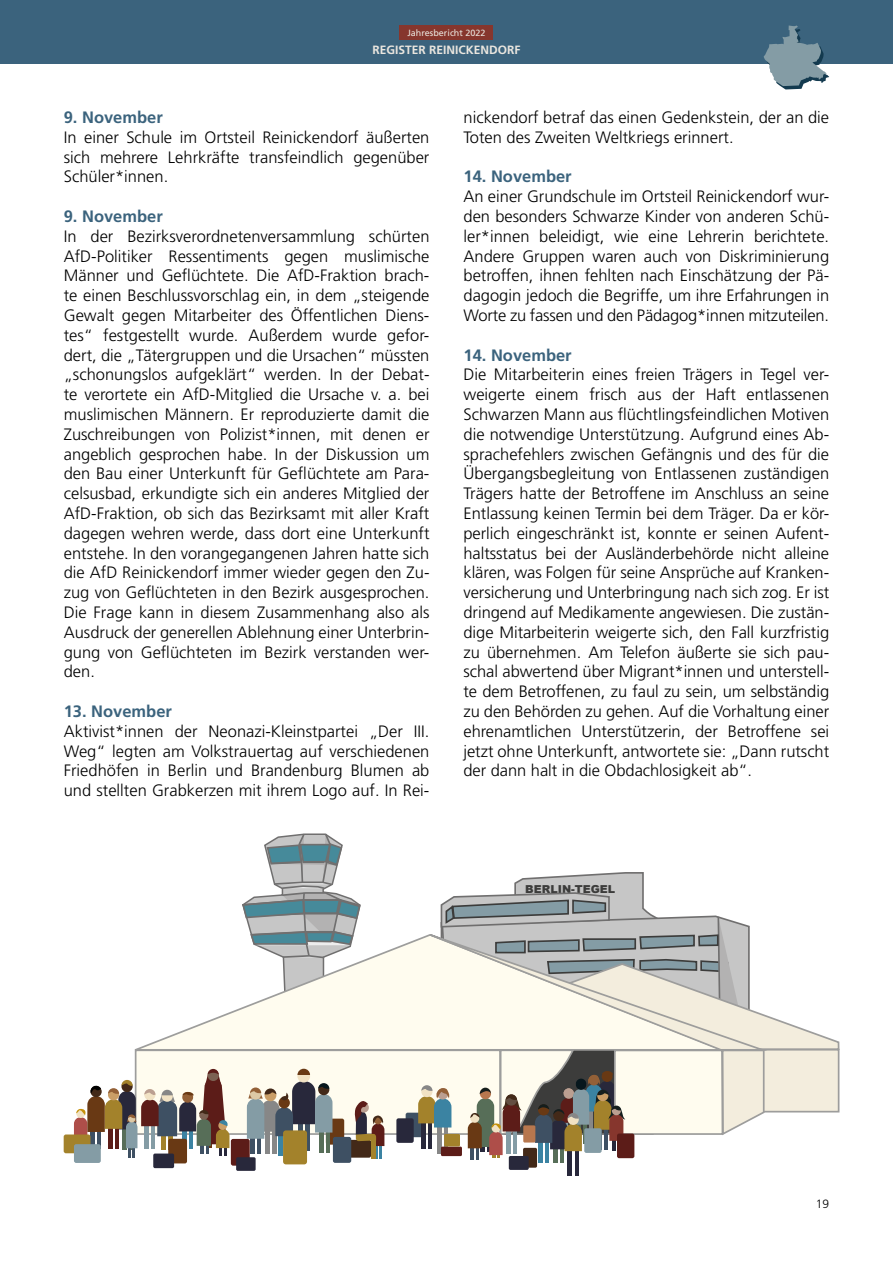
<style>
.page{position:relative;width:893px;height:1263px;background:#fff}
.page>*{position:absolute;margin:0;border:0;box-sizing:border-box;transform-origin:0 0}
.t1{font:300 16.5px/19.8px "Frutiger LT Std";color:#000;text-align:justify}
.t2{font:700 16.5px "Frutiger LT Std";color:#3b637d}
.t3{font:700 12px "Frutiger LT Std";color:#eae6df}
.t4{font:300 12px "Frutiger LT Std";color:#000}
.t5{font:900 10.95px "Arial";color:#3c3c3b}
.t6{font:9px "Frutiger LT Std";color:#eae6df}
</style>
<div class="page">
<div style="left:0;top:0;width:893px;height:64px;background:#3b637d"></div>
<div style="left:400px;top:26px;width:93px;height:14px;background:#86362d"></div>
<svg style="left:764px;top:26px;width:66px;height:63px"></svg>
<svg style="left:242px;top:833px;width:119px;height:100px"></svg>
<div style="left:135px;top:1049px;width:366px;height:86px;background:#fffcef;border:2px solid #9d9d9c"></div>
<div style="left:326px;top:1118px;width:18px;height:26px;background:#693914;border-radius:2px"></div>
<svg style="left:134px;top:933px;width:268px;height:119px"></svg>
<hr style="left:265px;top:1130px;width:4px;height:24px;background:#878787">
<hr style="left:272px;top:1130px;width:4px;height:24px;background:#878787">
<div style="left:305px;top:1122px;width:5px;height:29px;background:#3e5063"></div>
<div style="left:297px;top:1070px;width:13px;height:12px;background:#f1e2c4;border-radius:50%"></div>
<svg style="left:297px;top:1069px;width:13px;height:6px"></svg>
<hr style="left:250px;top:1131px;width:4px;height:23px;background:#3e5063">
<hr style="left:257px;top:1131px;width:4px;height:23px;background:#3e5063">
<hr style="left:374px;top:1142px;width:3px;height:17px;background:#3b83a2">
<hr style="left:379px;top:1142px;width:3px;height:17px;background:#3b83a2">
<div style="left:553px;top:1140px;width:5px;height:22px;background:#576e58"></div>
<hr style="left:560px;top:1140px;width:4px;height:22px;background:#576e58">
<hr style="left:492px;top:1141px;width:3px;height:17px;background:#a3822b">
<hr style="left:497px;top:1141px;width:3px;height:17px;background:#a3822b">
<hr style="left:538px;top:1140px;width:4px;height:22px;background:#3b83a2">
<hr style="left:545px;top:1140px;width:4px;height:22px;background:#3b83a2">
<hr style="left:279px;top:1133px;width:4px;height:23px;background:#3b83a2">
<hr style="left:471px;top:1143px;width:3px;height:16px;background:#3e5063">
<hr style="left:476px;top:1143px;width:3px;height:16px;background:#3e5063">
<hr style="left:319px;top:1130px;width:4px;height:23px;background:#576e58">
<hr style="left:326px;top:1130px;width:4px;height:23px;background:#576e58">
<svg style="left:247px;top:1081px;width:85px;height:58px"></svg>
<div style="left:346px;top:1140px;width:25px;height:18px;background:#432918;border-radius:2px"></div>
<div style="left:523px;top:1148px;width:14px;height:20px;background:#432918;border-radius:2px"></div>
<div style="left:509px;top:1156px;width:20px;height:14px;background:#28283b;border-radius:2px"></div>
<div style="left:168px;top:1139px;width:19px;height:24px;background:#693914;border-radius:2px"></div>
<div style="left:231px;top:1139px;width:19px;height:27px;background:#5c1c18;border-radius:2px"></div>
<div style="left:64px;top:1134px;width:27px;height:19px;background:#a3822b;border-radius:2px"></div>
<div style="left:74px;top:1144px;width:27px;height:19px;background:#849ca5;border-radius:2px"></div>
<div style="left:153px;top:1153px;width:21px;height:15px;background:#28283b;border-radius:2px"></div>
<div style="left:617px;top:1133px;width:17px;height:25px;background:#5c1c18;border-radius:2px"></div>
<div style="left:333px;top:1137px;width:18px;height:26px;background:#3e5063;border-radius:2px"></div>
<div style="left:396px;top:1118px;width:18px;height:25px;background:#28283b;border-radius:2px"></div>
<div style="left:283px;top:1130px;width:24px;height:34px;background:#a3822b;border-radius:3px"></div>
<div style="left:236px;top:1157px;width:20px;height:14px;background:#28283b;border-radius:2px"></div>
<div style="left:371px;top:1139px;width:5px;height:20px;background:#a3822b"></div>
<svg style="left:353px;top:1101px;width:31px;height:45px"></svg>
<hr style="left:568px;top:1149px;width:4px;height:27px;background:#28283b">
<hr style="left:575px;top:1149px;width:3px;height:27px;background:#28283b">
<svg style="left:74px;top:1069px;width:155px;height:89px"></svg>
<div style="left:441px;top:1146px;width:21px;height:10px;background:#5c1c18"></div>
<svg style="left:402px;top:872px;width:438px;height:283px"></svg>
<p class="t6" style="left:407px;top:28px;width:80px">Jahresbericht 2022</p>
<p class="t3" style="left:372px;top:42px;width:150px">REGISTER REINICKENDORF</p>
<p class="t2" style="left:64px;top:107px;width:101px">9. November</p>
<p class="t1" style="left:64px;top:127px;width:367px">In einer Schule im Ortsteil Reinickendorf äußerten sich mehrere Lehrkräfte transfeindlich gegenüber Schüler*innen.</p>
<p class="t2" style="left:64px;top:206px;width:101px">9. November</p>
<p class="t1" style="left:64px;top:226px;width:367px">In der Bezirksverordnetenversammlung schürten AfD-Politiker Ressentiments gegen muslimische Männer und Geflüchtete. Die AfD-Fraktion brach&shy;te einen Beschlussvorschlag ein, in dem „steigende Gewalt gegen Mitarbeiter des Öffentlichen Diens&shy;tes“ festgestellt wurde. Außerdem wurde gefor&shy;dert, die „Tätergruppen und die Ursachen“ müssten „schonungslos aufgeklärt“ werden. In der Debat&shy;te verortete ein AfD-Mitglied die Ursache v. a. bei muslimischen Männern. Er reproduzierte damit die Zuschreibungen von Polizist*innen, mit denen er angeblich gesprochen habe. In der Diskussion um den Bau einer Unterkunft für Geflüchtete am Para&shy;celsusbad, erkundigte sich ein anderes Mitglied der AfD-Fraktion, ob sich das Bezirksamt mit aller Kraft dagegen wehren werde, dass dort eine Unterkunft entstehe. In den vorangegangenen Jahren hatte sich die AfD Reinickendorf immer wieder gegen den Zu&shy;zug von Geflüchteten in den Bezirk ausgesprochen.<br>Die Frage kann in diesem Zusammenhang also als Ausdruck der generellen Ablehnung einer Unterbrin&shy;gung von Geflüchteten im Bezirk verstanden wer&shy;den.</p>
<p class="t2" style="left:64px;top:701px;width:110px">13. November</p>
<p class="t1" style="left:64px;top:721px;width:367px">Aktivist*innen der Neonazi-Kleinstpartei „Der III.<br>Weg“ legten am Volkstrauertag auf verschiedenen Friedhöfen in Berlin und Brandenburg Blumen ab und stellten Grabkerzen mit ihrem Logo auf. In Rei-</p>
<p class="t1" style="left:463px;top:108px;width:367px">nickendorf betraf das einen Gedenkstein, der an die<br>Toten des Zweiten Weltkriegs erinnert.</p>
<p class="t2" style="left:463px;top:167px;width:110px">14. November</p>
<p class="t1" style="left:463px;top:187px;width:367px">An einer Grundschule im Ortsteil Reinickendorf wur&shy;den besonders Schwarze Kinder von anderen Schü&shy;ler*innen beleidigt, wie eine Lehrerin berichtete.<br>Andere Gruppen waren auch von Diskriminierung betroffen, ihnen fehlten nach Einschätzung der Pä&shy;dagogin jedoch die Begriffe, um ihre Erfahrungen in Worte zu fassen und den Pädagog*innen mitzuteilen.</p>
<p class="t2" style="left:463px;top:345px;width:110px">14. November</p>
<p class="t1" style="left:463px;top:365px;width:367px">Die Mitarbeiterin eines freien Trägers in Tegel ver&shy;weigerte einem frisch aus der Haft entlassenen Schwarzen Mann aus flüchtlingsfeindlichen Motiven die notwendige Unterstützung. Aufgrund eines Ab&shy;sprachefehlers zwischen Gefängnis und des für die Übergangsbegleitung von Entlassenen zuständigen Trägers hatte der Betroffene im Anschluss an seine Entlassung keinen Termin bei dem Träger. Da er kör&shy;perlich eingeschränkt ist, konnte er seinen Aufent&shy;haltsstatus bei der Ausländerbehörde nicht alleine klären, was Folgen für seine Ansprüche auf Kranken&shy;versicherung und Unterbringung nach sich zog. Er ist dringend auf Medikamente angewiesen. Die zustän&shy;dige Mitarbeiterin weigerte sich, den Fall kurzfristig zu übernehmen. Am Telefon äußerte sie sich pau&shy;schal abwertend über Migrant*innen und unterstell&shy;te dem Betroffenen, zu faul zu sein, um selbständig zu den Behörden zu gehen. Auf die Vorhaltung einer ehrenamtlichen Unterstützerin, der Betroffene sei jetzt ohne Unterkunft, antwortete sie: „Dann rutscht der dann halt in die Obdachlosigkeit ab“.</p>
<p class="t5" style="left:525px;top:881px;width:92px">BERLIN-TEGEL</p>
<p class="t4" style="left:816px;top:1197px;width:15px">19</p>
</div>
